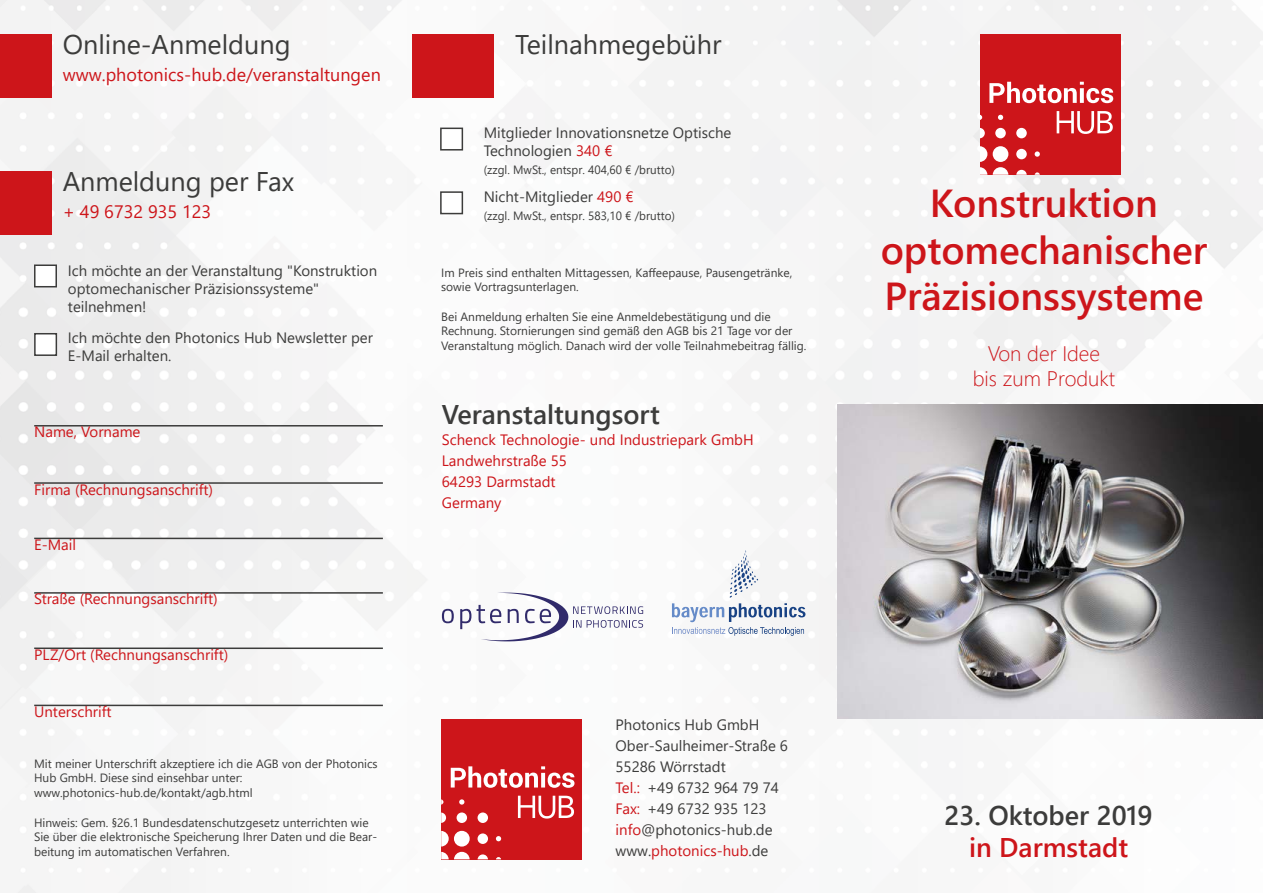
<style>
.page{position:relative;width:1263px;height:893px;background:#fff}
.page>*{position:absolute;margin:0;border:0;box-sizing:border-box;transform-origin:0 0}
.t1{font:600 39px/46.8px "Segoe UI";color:#cd151a;text-align:center}
.t2{font:27px "Segoe UI";color:#3c3c3b}
.t3{font:600 27px "Segoe UI";color:#3c3c3b}
.t4{font:600 27px "Segoe UI";color:#cd151a}
.t5{font:300 21px/25.2px "Segoe UI";color:#cd151a;text-align:center}
.t6{font:18px "Segoe UI";color:#cd151a}
.t7{font:15px/21px "Segoe UI";color:#3c3c3b}
.t8{font:15px/21px "Segoe UI";color:#cd151a}
.t9{font:12px/14.4px "Segoe UI";color:#3c3c3b}
.s1{color:#cd151a}
</style>
<div class="page">
<img style="left:0;top:0;width:1263px;height:893px">
<div style="left:441px;top:719px;width:141px;height:140px;background:#cd151a"></div>
<div style="left:454px;top:831px;width:16px;height:16px;background:#fff;border-radius:50%"></div>
<svg style="left:459px;top:799px;width:5px;height:6px"></svg>
<svg style="left:478px;top:854px;width:10px;height:5px"></svg>
<div style="left:477px;top:833px;width:11px;height:11px;background:#fff;border-radius:50%"></div>
<svg style="left:441px;top:831px;width:8px;height:15px"></svg>
<svg style="left:441px;top:812px;width:5px;height:11px"></svg>
<div style="left:457px;top:812px;width:10px;height:11px;background:#fff;border-radius:50%"></div>
<svg style="left:441px;top:799px;width:2px;height:6px"></svg>
<svg style="left:441px;top:852px;width:29px;height:7px"></svg>
<div style="left:477px;top:812px;width:11px;height:11px;background:#fff;border-radius:50%"></div>
<svg style="left:496px;top:836px;width:5px;height:5px"></svg>
<svg style="left:451px;top:766px;width:123px;height:22px"></svg>
<svg style="left:518px;top:796px;width:56px;height:23px"></svg>
<div style="left:0;top:171px;width:52px;height:64px;background:#cd151a"></div>
<div style="left:0;top:34px;width:52px;height:64px;background:#cd151a"></div>
<div style="left:412px;top:34px;width:82px;height:64px;background:#cd151a"></div>
<div style="left:440px;top:128px;width:23px;height:23px;background:#fff;border:2px solid #3c3c3b"></div>
<div style="left:440px;top:191px;width:23px;height:23px;background:#fff;border:2px solid #3c3c3b"></div>
<div style="left:34px;top:264px;width:23px;height:23px;background:#fff;border:2px solid #3c3c3b"></div>
<div style="left:34px;top:333px;width:23px;height:23px;background:#fff;border:2px solid #3c3c3b"></div>
<hr style="left:34px;top:425px;width:349px;height:1px;background:#3c3c3b">
<hr style="left:34px;top:482px;width:349px;height:2px;background:#3c3c3b">
<hr style="left:34px;top:538px;width:349px;height:1px;background:#3c3c3b">
<hr style="left:34px;top:592px;width:349px;height:2px;background:#3c3c3b">
<hr style="left:34px;top:705px;width:349px;height:1px;background:#3c3c3b">
<svg style="left:672px;top:550px;width:133px;height:86px"></svg>
<svg style="left:442px;top:609px;width:12px;height:14px"></svg>
<svg style="left:460px;top:609px;width:11px;height:20px"></svg>
<svg style="left:477px;top:593px;width:166px;height:48px"></svg>
<div style="left:980px;top:34px;width:141px;height:141px;background:#cd151a"></div>
<div style="left:993px;top:146px;width:15px;height:16px;background:#fff;border-radius:50%"></div>
<svg style="left:998px;top:115px;width:5px;height:5px"></svg>
<svg style="left:1016px;top:170px;width:11px;height:5px"></svg>
<svg style="left:1035px;top:172px;width:5px;height:3px"></svg>
<div style="left:1016px;top:149px;width:11px;height:10px;background:#fff;border-radius:50%"></div>
<svg style="left:980px;top:128px;width:5px;height:10px"></svg>
<svg style="left:980px;top:146px;width:7px;height:29px"></svg>
<div style="left:995px;top:128px;width:11px;height:10px;background:#fff;border-radius:50%"></div>
<svg style="left:993px;top:167px;width:15px;height:8px"></svg>
<div style="left:1016px;top:128px;width:11px;height:10px;background:#fff;border-radius:50%"></div>
<svg style="left:1035px;top:151px;width:5px;height:6px"></svg>
<svg style="left:989px;top:82px;width:124px;height:21px"></svg>
<svg style="left:1057px;top:111px;width:56px;height:23px"></svg>
<hr style="left:34px;top:647px;width:349px;height:2px;background:#3c3c3b">
<img style="left:838px;top:404px;width:425px;height:315px">
<h2 class="t2" style="left:63px;top:19px;width:229px">Online-Anmeldung</h2>
<h3 class="t6" style="left:63px;top:58px;width:320px">www.photonics-hub.de/veranstaltungen</h3>
<h2 class="t2" style="left:63px;top:156px;width:233px">Anmeldung per Fax</h2>
<h3 class="t6" style="left:63px;top:194px;width:150px">+ 49 6732 935 123</h3>
<p class="t7" style="left:68px;top:260px;width:311px;line-height:18px">Ich möchte an der Veranstaltung "Konstruktion optomechanischer Präzisionssysteme" teilnehmen!</p>
<p class="t7" style="left:68px;top:327px;width:307px;line-height:18px">Ich möchte den Photonics Hub Newsletter per<br>E-Mail erhalten.</p>
<p class="t8" style="left:34px;top:420px;width:108px">Name, Vorname</p>
<p class="t8" style="left:34px;top:477px;width:180px">Firma (Rechnungsanschrift)</p>
<p class="t8" style="left:34px;top:533px;width:43px">E-Mail</p>
<p class="t8" style="left:34px;top:587px;width:185px">Straße (Rechnungsanschrift)</p>
<p class="t8" style="left:34px;top:643px;width:196px">PLZ/Ort (Rechnungsanschrift)</p>
<p class="t8" style="left:34px;top:700px;width:79px">Unterschrift</p>
<p class="t9" style="left:34px;top:755px;width:345px">Mit meiner Unterschrift akzeptiere ich die AGB von der Photonics<br>Hub GmbH. Diese sind einsehbar unter: www.photonics-hub.de/kontakt/agb.html</p>
<p class="t9" style="left:34px;top:814px;width:345px">Hinweis: Gem. §26.1 Bundesdatenschutzgesetz unterrichten wie<br>Sie über die elektronische Speicherung Ihrer Daten und die Bear&shy;beitung im automatischen Verfahren.</p>
<h2 class="t2" style="left:515px;top:19px;width:208px">Teilnahmegebühr</h2>
<p class="t7" style="left:484px;top:123px;width:249px;line-height:18px">Mitglieder Innovationsnetze Optische<br>Technologien <span class="s1">340 €</span></p>
<p class="t9" style="left:484px;top:162px;width:193px">(zzgl. MwSt., entspr. 404,60 € /brutto)</p>
<p class="t7" style="left:484px;top:185px;width:151px">Nicht-Mitglieder <span class="s1">490 €</span></p>
<p class="t9" style="left:484px;top:208px;width:193px">(zzgl. MwSt., entspr. 583,10 € /brutto)</p>
<p class="t9" style="left:441px;top:264px;width:353px">Im Preis sind enthalten Mittagessen, Kaffeepause, Pausengetränke, sowie Vortragsunterlagen.</p>
<p class="t9" style="left:441px;top:308px;width:367px">Bei Anmeldung erhalten Sie eine Anmeldebestätigung und die<br>Rechnung. Stornierungen sind gemäß den AGB bis 21 Tage vor der<br>Veranstaltung möglich. Danach wird der volle Teilnahmebeitrag fällig.</p>
<h2 class="t3" style="left:442px;top:389px;width:220px">Veranstaltungsort</h2>
<p class="t8" style="left:442px;top:427px;width:313px">Schenck Technologie- und Industriepark GmbH<br>Landwehrstraße 55<br>64293 Darmstadt<br>Germany</p>
<p class="t7" style="left:615px;top:712px;width:174px">Photonics Hub GmbH<br>Ober-Saulheimer-Straße 6<br>55286 Wörrstadt<br><span class="s1">Tel.:</span> +49 6732 964 79 74<br><span class="s1">Fax:</span> +49 6732 935 123 <span class="s1">info</span>@photonics-hub.de www.<span class="s1">photonics-hub</span>.de</p>
<h1 class="t1" style="left:881px;top:176px;width:328px">Konstruktion optomechanischer<br>Präzisionssysteme</h1>
<h3 class="t5" style="left:973px;top:339px;width:144px">Von der Idee<br>bis zum Produkt</h3>
<h2 class="t3" style="left:944px;top:790px;width:209px">23. Oktober 2019</h2>
<h2 class="t4" style="left:969px;top:822px;width:161px">in Darmstadt</h2>
</div>
